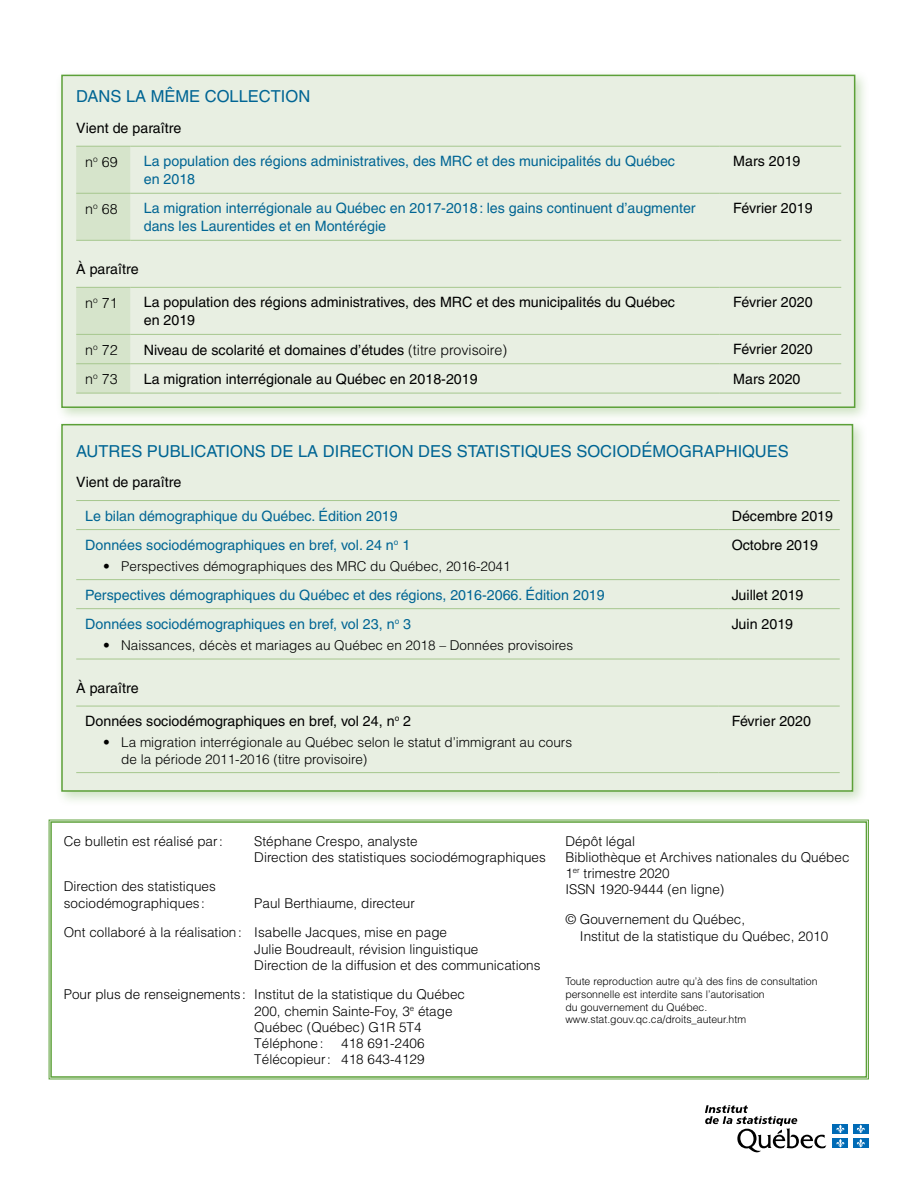
<style>
.page{position:relative;width:918px;height:1188px;background:#fff}
.page>*{position:absolute;margin:0;border:0;box-sizing:border-box;transform-origin:0 0}
.Titre___Titre_01{font:16.5px "Helvetica LT";color:#006594}
.Texte___courant{font:14.25px/18px "Helvetica LT";color:#006594}
.Texte___courant-2{font:14.25px/18px "Helvetica LT";color:#000}
.Texte___courant-3{font:300 14.25px "Helvetica LT";color:#000}
.Credits{font:300 13.5px/16.2px "Helvetica LT";color:#000}
.Credit_repro{font:300 10.5px/12.6px "Helvetica LT";color:#000}
.s1{font-weight:300}
</style>
<div class="page">
<svg style="left:705px;top:1105px;width:121px;height:47px"></svg>
<div style="left:833px;top:1124px;width:15px;height:10px;background:#006bb6"></div>
<svg style="left:836px;top:1125px;width:9px;height:8px"></svg>
<div style="left:853px;top:1124px;width:16px;height:10px;background:#006bb6"></div>
<svg style="left:857px;top:1125px;width:8px;height:8px"></svg>
<div style="left:833px;top:1138px;width:15px;height:10px;background:#006bb6"></div>
<svg style="left:836px;top:1139px;width:9px;height:9px"></svg>
<div style="left:853px;top:1138px;width:16px;height:10px;background:#006bb6"></div>
<svg style="left:857px;top:1139px;width:8px;height:9px"></svg>
<svg style="left:49px;top:820px;width:820px;height:259px"></svg>
<div style="left:50px;top:821px;width:817px;height:257px;border:2px solid #5ca038"></div>
<div style="left:56px;top:69px;width:814px;height:354px;background:#5ca038;opacity:.3"></div>
<div style="left:62px;top:75px;width:793px;height:332px;background:#e8efe2"></div>
<svg style="left:76px;top:147px;width:54px;height:246px"></svg>
<hr style="left:76px;top:146px;width:54px;height:1px;background:#a6c78e">
<hr style="left:130px;top:146px;width:590px;height:1px;background:#a6c78e">
<hr style="left:720px;top:146px;width:121px;height:1px;background:#a6c78e">
<hr style="left:76px;top:287px;width:54px;height:1px;background:#a6c78e">
<hr style="left:130px;top:287px;width:590px;height:1px;background:#a6c78e">
<hr style="left:720px;top:287px;width:121px;height:1px;background:#a6c78e">
<hr style="left:76px;top:334px;width:54px;height:1px;background:#a6c78e">
<hr style="left:130px;top:334px;width:590px;height:1px;background:#a6c78e">
<hr style="left:720px;top:334px;width:121px;height:1px;background:#a6c78e">
<hr style="left:76px;top:363px;width:54px;height:1px;background:#a6c78e">
<hr style="left:130px;top:363px;width:590px;height:1px;background:#a6c78e">
<hr style="left:720px;top:363px;width:121px;height:1px;background:#a6c78e">
<hr style="left:76px;top:393px;width:54px;height:1px;background:#a6c78e">
<hr style="left:130px;top:393px;width:590px;height:1px;background:#a6c78e">
<hr style="left:720px;top:393px;width:121px;height:1px;background:#a6c78e">
<hr style="left:76px;top:193px;width:54px;height:1px;background:#a6c78e">
<hr style="left:130px;top:193px;width:590px;height:1px;background:#a6c78e">
<hr style="left:720px;top:193px;width:121px;height:1px;background:#a6c78e">
<hr style="left:76px;top:240px;width:54px;height:1px;background:#a6c78e">
<hr style="left:130px;top:240px;width:590px;height:1px;background:#a6c78e">
<hr style="left:720px;top:240px;width:121px;height:1px;background:#a6c78e">
<div style="left:61px;top:75px;width:794px;height:333px;border:2px solid #5ca038"></div>
<div style="left:56px;top:418px;width:812px;height:389px;background:#5ca038;opacity:.3"></div>
<div style="left:62px;top:425px;width:790px;height:366px;background:#e8efe2"></div>
<hr style="left:76px;top:500px;width:642px;height:1px;background:#a6c78e">
<hr style="left:718px;top:500px;width:122px;height:1px;background:#a6c78e">
<hr style="left:76px;top:529px;width:642px;height:1px;background:#a6c78e">
<hr style="left:718px;top:529px;width:122px;height:1px;background:#a6c78e">
<hr style="left:76px;top:579px;width:642px;height:1px;background:#a6c78e">
<hr style="left:718px;top:579px;width:122px;height:1px;background:#a6c78e">
<hr style="left:76px;top:608px;width:642px;height:1px;background:#a6c78e">
<hr style="left:718px;top:608px;width:122px;height:1px;background:#a6c78e">
<hr style="left:76px;top:659px;width:642px;height:1px;background:#a6c78e">
<hr style="left:718px;top:659px;width:122px;height:1px;background:#a6c78e">
<hr style="left:76px;top:706px;width:642px;height:1px;background:#a6c78e">
<hr style="left:718px;top:706px;width:122px;height:1px;background:#a6c78e">
<hr style="left:76px;top:772px;width:642px;height:1px;background:#a6c78e">
<hr style="left:718px;top:772px;width:122px;height:1px;background:#a6c78e">
<div style="left:61px;top:424px;width:792px;height:368px;border:2px solid #5ca038"></div>
<p class="Titre___Titre_01" style="left:76px;top:87px;width:236px">DANS LA MÊME COLLECTION</p>
<p class="Texte___courant-2" style="left:76px;top:119px;width:107px">Vient de paraître</p>
<p class="Texte___courant-3" style="left:85px;top:153px;width:34px">n<sup>o</sup> 69</p>
<p class="Texte___courant" style="left:144px;top:152px;width:533px">La population des régions administratives, des MRC et des municipalités du Québec en 2018</p>
<p class="Texte___courant-2" style="left:733px;top:152px;width:69px">Mars 2019</p>
<p class="Texte___courant-3" style="left:85px;top:200px;width:34px">n<sup>o</sup> 68</p>
<p class="Texte___courant" style="left:144px;top:199px;width:553px">La migration interrégionale au Québec en 2017-2018: les gains continuent d’augmenter dans les Laurentides et en Montérégie</p>
<p class="Texte___courant-2" style="left:733px;top:199px;width:81px">Février 2019</p>
<p class="Texte___courant-2" style="left:76px;top:260px;width:64px">À paraître</p>
<p class="Texte___courant-3" style="left:85px;top:294px;width:34px">n<sup>o</sup> 71</p>
<p class="Texte___courant-2" style="left:144px;top:293px;width:533px">La population des régions administratives, des MRC et des municipalités du Québec en 2019</p>
<p class="Texte___courant-2" style="left:733px;top:293px;width:81px">Février 2020</p>
<p class="Texte___courant-3" style="left:85px;top:341px;width:34px">n<sup>o</sup> 72</p>
<p class="Texte___courant-2" style="left:144px;top:341px;width:365px">Niveau de scolarité et domaines d’études <span class="s1">(titre provisoire)</span></p>
<p class="Texte___courant-2" style="left:733px;top:340px;width:81px">Février 2020</p>
<p class="Texte___courant-3" style="left:85px;top:370px;width:34px">n<sup>o</sup> 73</p>
<p class="Texte___courant-2" style="left:144px;top:370px;width:335px">La migration interrégionale au Québec en 2018-2019</p>
<p class="Texte___courant-2" style="left:733px;top:370px;width:69px">Mars 2020</p>
<p class="Titre___Titre_01" style="left:76px;top:441px;width:714px">AUTRES PUBLICATIONS DE LA DIRECTION DES STATISTIQUES SOCIODÉMOGRAPHIQUES</p>
<p class="Texte___courant-2" style="left:76px;top:473px;width:107px">Vient de paraître</p>
<p class="Texte___courant" style="left:85px;top:507px;width:314px">Le bilan démographique du Québec. Édition 2019</p>
<p class="Texte___courant-2" style="left:732px;top:507px;width:103px">Décembre 2019</p>
<p class="Texte___courant" style="left:85px;top:536px;width:327px">Données sociodémographiques en bref, vol. 24 n<sup>o</sup> 1</p>
<p class="Credits" style="left:103px;top:558px;width:409px">• Perspectives démographiques des MRC du Québec, 2016-2041</p>
<p class="Texte___courant-2" style="left:732px;top:536px;width:88px">Octobre 2019</p>
<p class="Texte___courant" style="left:85px;top:586px;width:521px">Perspectives démographiques du Québec et des régions, 2016-2066. Édition 2019</p>
<p class="Texte___courant-2" style="left:732px;top:586px;width:73px">Juillet 2019</p>
<p class="Texte___courant" style="left:85px;top:615px;width:327px">Données sociodémographiques en bref, vol 23, n<sup>o</sup> 3</p>
<p class="Credits" style="left:103px;top:637px;width:471px">• Naissances, décès et mariages au Québec en 2018 – Données provisoires</p>
<p class="Texte___courant-2" style="left:732px;top:615px;width:63px">Juin 2019</p>
<p class="Texte___courant-2" style="left:76px;top:679px;width:64px">À paraître</p>
<p class="Texte___courant-2" style="left:85px;top:712px;width:327px">Données sociodémographiques en bref, vol 24, n<sup>o</sup> 2</p>
<p class="Credits" style="left:121px;top:734px;width:452px;text-indent:-18px">• La migration interrégionale au Québec selon le statut d’immigrant au cours de la période 2011-2016 (titre provisoire)</p>
<p class="Texte___courant-2" style="left:732px;top:712px;width:81px">Février 2020</p>
<p class="Credits" style="left:64px;top:833px;width:161px">Ce bulletin est réalisé par:</p>
<p class="Credits" style="left:254px;top:833px;width:293px">Stéphane Crespo, analyste<br>Direction des statistiques sociodémographiques</p>
<p class="Credits" style="left:64px;top:878px;width:154px">Direction des statistiques sociodémographiques :</p>
<p class="Credits" style="left:254px;top:895px;width:162px">Paul Berthiaume, directeur</p>
<p class="Credits" style="left:254px;top:924px;width:288px;text-indent:-190px">Ont collaboré à la réalisation: Isabelle Jacques, mise en page<br>Julie Boudreault, révision linguistique<br>Direction de la diffusion et des communications</p>
<p class="Credits" style="left:254px;top:986px;width:212px;text-indent:-190px">Pour plus de renseignements : Institut de la statistique du Québec<br>200, chemin Sainte-Foy, 3<sup>e</sup> étage<br>Québec (Québec) G1R 5T4</p>
<p class="Credits" style="left:254px;top:1035px;width:71px">Téléphone:</p>
<p class="Credits" style="left:341px;top:1035px;width:85px">418 691-2406</p>
<p class="Credits" style="left:254px;top:1051px;width:172px">Télécopieur: 418 643-4129</p>
<p class="Credits" style="left:565px;top:832px;width:286px">Dépôt légal<br>Bibliothèque et Archives nationales du Québec<br>1<sup>er</sup> trimestre 2020<br>ISSN 1920-9444 (en ligne)</p>
<p class="Credits" style="left:580px;top:911px;width:250px;line-height:17.1px;text-indent:-15px">© Gouvernement du Québec,<br>Institut de la statistique du Québec, 2010</p>
<p class="Credit_repro" style="left:565px;top:975px;width:254px">Toute reproduction autre qu’à des fins de consultation personnelle est interdite sans l’autorisation<br>du gouvernement du Québec. www.stat.gouv.qc.ca/droits_auteur.htm</p>
</div>
